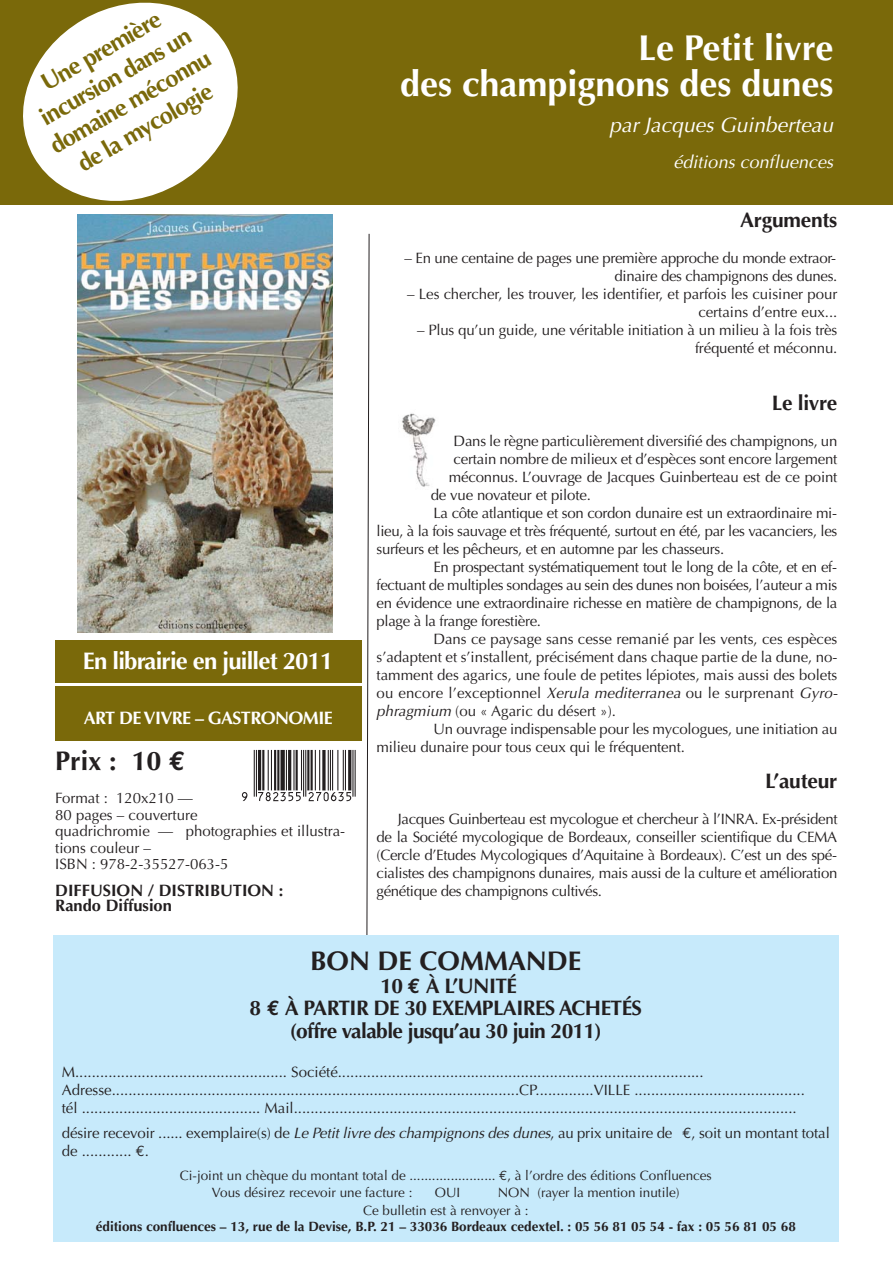
<style>
.page{position:relative;width:893px;height:1263px;background:#fff}
.page>*{position:absolute;margin:0;border:0;box-sizing:border-box;transform-origin:0 0}
.t1{font:54px "Ean P48 Lfz";color:#231f20}
.t2{font:700 36px/36px "Optima";color:#fff;text-align:right}
.t3{font:700 27px "Optima";color:#231f20}
.t4{font:700 24px/29.4px "Optima";color:#7a690a;text-align:center}
.t5{font:700 24px "Optima";letter-spacing:-.035em;color:#fff}
.t6{font:700 21px/22.5px "Optima";letter-spacing:-.03em;color:#231f20;text-align:center}
.t7{font:italic 21px "Optima";color:#fff}
.t8{font:700 21px "Optima";letter-spacing:-.01em;color:#231f20}
.t9{font:700 18px "Optima";letter-spacing:-.035em;color:#fff}
.t10{font:italic 18px "Optima";color:#fff}
.t11{font:700 16.5px/15px "Optima";color:#231f20}
.t12{font:15px/18px "Optima";letter-spacing:-.01em;color:#231f20;text-align:right}
.t13{font:13.5px/16.5px "Optima";color:#231f20}
.t14{font:700 13.5px "Optima";color:#231f20}
.s1{font-family:"Euro Mono"}
.s2{font-style:italic}
</style>
<div class="page">
<svg style="left:366px;top:233px;width:3px;height:703px"></svg>
<div style="left:55px;top:640px;width:307px;height:43px;background:#7a690a"></div>
<div style="left:55px;top:686px;width:307px;height:55px;background:#7a690a"></div>
<div style="left:0;top:0;width:892px;height:205px;background:#7a690a"></div>
<svg style="left:23px;top:2px;width:215px;height:199px;fill:#fff"></svg>
<img style="left:401px;top:413px;width:35px;height:74px">
<img style="left:78px;top:214px;width:254px;height:419px">
<div style="left:53px;top:936px;width:785px;height:306px;background:#c7eafb"></div>
<h3 class="t4" style="left:16px;top:85px;width:183px;rotate:-30deg">Une première incursion dans un domaine méconnu de la mycologie</h3>
<h3 class="t5" style="left:83px;top:651px;width:252px">En librairie en juillet 2011</h3>
<p class="t9" style="left:84px;top:710px;width:250px">ART DE VIVRE – GASTRONOMIE</p>
<h3 class="t3" style="left:55px;top:750px;width:132px">Prix : 10 <span class="s1">€</span></h3>
<p class="t12" style="left:55px;top:791px;width:291px;line-height:16.5px;text-align:left">Format : 120x210 —<br>80 pages – couverture<br>quadrichromie — photographies et illustra&shy;tions couleur –<br>ISBN : 978-2-35527-063-5</p>
<p class="t11" style="left:55px;top:885px;width:229px">DIFFUSION / DISTRIBUTION :<br>Rando Diffusion</p>
<h1 class="t1" style="left:242px;top:750px;width:115px">-:HSMDPF=W\U[XZ:</h1>
<h2 class="t2" style="left:400px;top:33px;width:435px">Le Petit livre<br>des champignons des dunes</h2>
<h3 class="t7" style="left:609px;top:116px;width:229px">par Jacques Guinberteau</h3>
<p class="t10" style="left:673px;top:154px;width:165px">éditions confluences</p>
<h3 class="t8" style="left:740px;top:211px;width:99px">Arguments</h3>
<p class="t12" style="left:404px;top:250px;width:434px">– En une centaine de pages une première approche du monde extraor&shy;dinaire des champignons des dunes.</p>
<p class="t12" style="left:407px;top:286px;width:432px">– Les chercher, les trouver, les identifier, et parfois les cuisiner pour certains d’entre eux...</p>
<p class="t12" style="left:417px;top:322px;width:422px">– Plus qu’un guide, une véritable initiation à un milieu à la fois très fréquenté et méconnu.</p>
<h3 class="t6" style="left:772px;top:394px;width:67px">Le livre</h3>
<p class="t12" style="left:454px;top:433px;width:385px">Dans le règne particulièrement diversifié des champignons, un</p>
<p class="t12" style="left:453px;top:451px;width:385px">certain nombre de milieux et d’espèces sont encore largement</p>
<p class="t12" style="left:449px;top:469px;width:390px">méconnus. L’ouvrage de Jacques Guinberteau est de ce point</p>
<p class="t12" style="left:431px;top:487px;width:162px">de vue novateur et pilote.</p>
<p class="t12" style="left:433px;top:505px;width:405px">La côte atlantique et son cordon dunaire est un extraordinaire mi-</p>
<p class="t12" style="left:377px;top:523px;width:462px">lieu, à la fois sauvage et très fréquenté, surtout en été, par les vacanciers, les</p>
<p class="t12" style="left:377px;top:541px;width:349px">surfeurs et les pêcheurs, et en automne par les chasseurs.</p>
<p class="t12" style="left:433px;top:559px;width:405px">En prospectant systématiquement tout le long de la côte, et en ef-</p>
<p class="t12" style="left:377px;top:577px;width:462px">fectuant de multiples sondages au sein des dunes non boisées, l’auteur a mis</p>
<p class="t12" style="left:377px;top:595px;width:462px">en évidence une extraordinaire richesse en matière de champignons, de la</p>
<p class="t12" style="left:377px;top:613px;width:166px">plage à la frange forestière.</p>
<p class="t12" style="left:433px;top:631px;width:405px">Dans ce paysage sans cesse remanié par les vents, ces espèces</p>
<p class="t12" style="left:377px;top:649px;width:462px">s’adaptent et s’installent, précisément dans chaque partie de la dune, no-</p>
<p class="t12" style="left:377px;top:667px;width:462px">tamment des agarics, une foule de petites lépiotes, mais aussi des bolets</p>
<p class="t12" style="left:377px;top:685px;width:465px">ou encore l’exceptionnel <span class="s2">Xerula mediterranea</span> ou le surprenant <span class="s2">Gyro-</span></p>
<p class="t12" style="left:377px;top:703px;width:241px"><span class="s2">phragmium</span>(ou « Agaric du désert »).</p>
<p class="t12" style="left:433px;top:721px;width:405px">Un ouvrage indispensable pour les mycologues, une initiation au</p>
<p class="t12" style="left:377px;top:739px;width:310px">milieu dunaire pour tous ceux qui le fréquentent.</p>
<h3 class="t6" style="left:765px;top:772px;width:74px">L’auteur</h3>
<p class="t12" style="left:377px;top:811px;width:462px;text-align:justify;text-indent:21px">Jacques Guinberteau est mycologue et chercheur à l’INRA. Ex-président de la Société mycologique de Bordeaux, conseiller scientifique du CEMA (Cercle d’Etudes Mycologiques d’Aquitaine à Bordeaux). C’est un des spé&shy;cialistes des champignons dunaires, mais aussi de la culture et amélioration génétique des champignons cultivés.</p>
<h3 class="t3" style="left:310px;top:950px;width:273px">BON DE COMMANDE</h3>
<h3 class="t6" style="left:250px;top:977px;width:394px">10 <span class="s1">€</span> À L’UNITÉ<br>8 <span class="s1">€</span> À PARTIR DE 30 EXEMPLAIRES ACHETÉS (offre valable jusqu’au 30 juin 2011)</h3>
<p class="t12" style="left:62px;top:1064px;width:744px;text-align:left">M................................................... Société........................................................................................<br>Adresse..................................................................................................CP..............VILLE ......................................... tél ........................................... Mail.........................................................................................................................</p>
<p class="t12" style="left:62px;top:1126px;width:769px;text-align:left">désire recevoir ...... exemplaire(s) de <span class="s2">Le Petitlivre des champignons des dunes</span>, au prix unitaire de <span class="s1">€</span>, soit un montant total de ............ <span class="s1">€</span>.</p>
<p class="t13" style="left:212px;top:1169px;width:501px;text-indent:-32px">Ci-joint un chèque du montant total de ....................... <span class="s1">€</span>, à l’ordre des éditions Confluences<br>Vous désirez recevoir une facture :</p>
<p class="t13" style="left:363px;top:1185px;width:318px;line-height:18px;text-indent:135px">NON (rayer la mention inutile)<br>Ce bulletin est à renvoyer à :</p>
<p class="t14" style="left:96px;top:1221px;width:701px">éditions confluences – 13, rue de la Devise, B.P. 21 – 33036 Bordeaux cedextel. : 05 56 81 05 54 - fax : 05 56 81 05 68</p>
<p class="t13" style="left:435px;top:1185px;width:27px">OUI</p>
</div>
